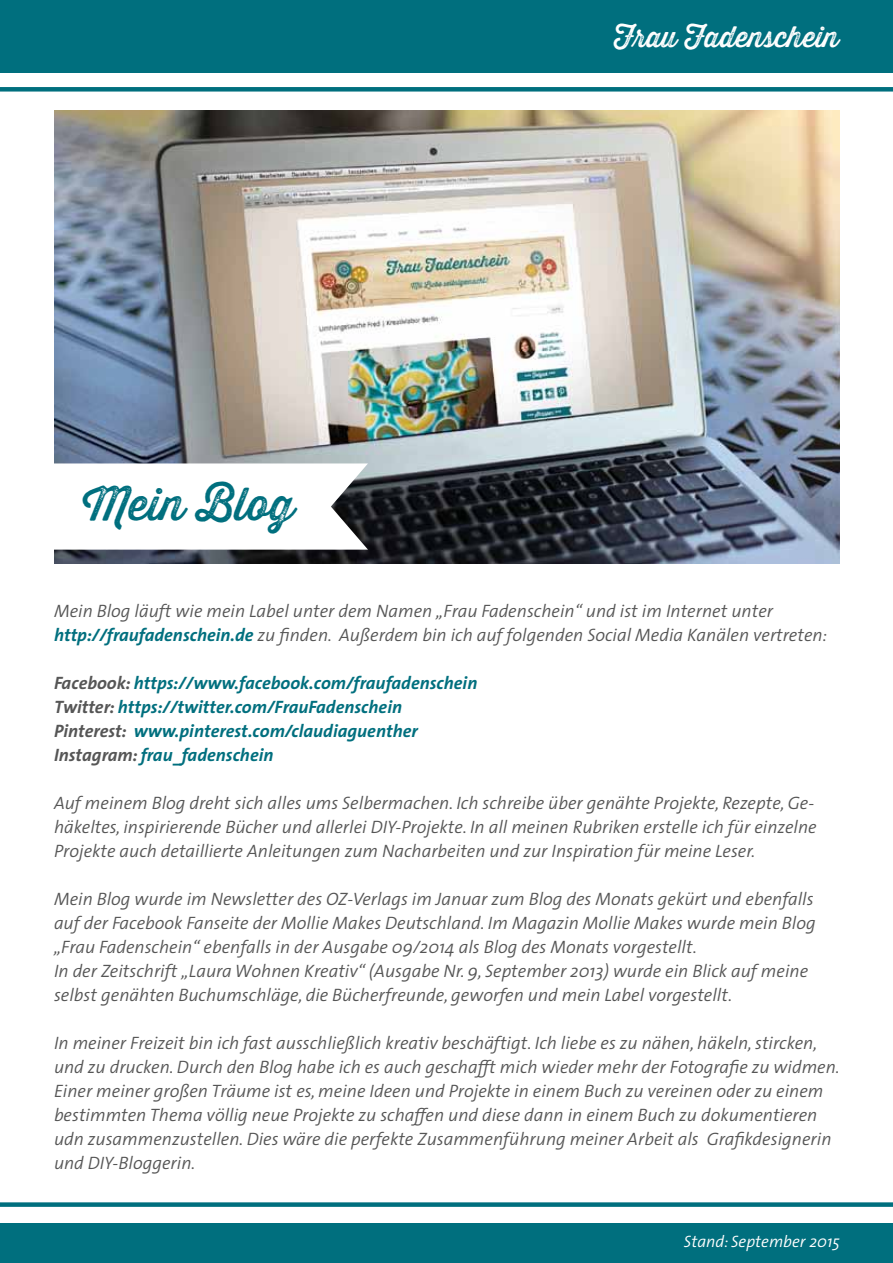
<style>
.page{position:relative;width:893px;height:1263px;background:#fff}
.page>*{position:absolute;margin:0;border:0;box-sizing:border-box;transform-origin:0 0}
.t1{font:45px "Thirsty Rough Reg Two";color:#006f7e}
.t2{font:28.8px "Thirsty Rough Reg Two";color:#fff}
.t3{font:italic 300 18px/24px "The Sans";color:#565656}
.t4{font:italic 700 18px/24px "The Sans";color:#006f7e}
.t5{font:italic 300 16.5px "The Sans";color:#fff}
.s1{font-weight:700;color:#006f7e}
.s2{color:#565656}
</style>
<div class="page">
<div style="left:0;top:1202px;width:893px;height:5px;background:#006f7e"></div>
<div style="left:0;top:1224px;width:893px;height:39px;background:#006f7e"></div>
<img style="left:54px;top:111px;width:785px;height:452px">
<svg style="left:54px;top:463px;width:314px;height:87px"></svg>
<div style="left:0;top:0;width:893px;height:72px;background:#006f7e"></div>
<div style="left:0;top:87px;width:893px;height:5px;background:#006f7e"></div>
<h1 class="t1" style="left:83px;top:470px;width:213px">Mein Blog</h1>
<h2 class="t2" style="left:614px;top:16px;width:227px">Frau Fadenschein</h2>
<p class="t3" style="left:54px;top:599px;width:775px">Mein Blog läuft wie mein Label unter dem Namen „Frau Fadenschein“ und ist im Internet unter <span class="s1">http://fraufadenschein.de</span> zu finden. Außerdem bin ich auf folgenden Social Media Kanälen vertreten:</p>
<p class="t4" style="left:54px;top:671px;width:425px"><span class="s2">Facebook:</span> https://www.facebook.com/fraufadenschein <span class="s2">Twitter:</span> https://twitter.com/FrauFadenschein <span class="s2">Pinterest:</span> www.pinterest.com/claudiaguenther <span class="s2">Instagram:</span> frau_fadenschein</p>
<p class="t3" style="left:54px;top:791px;width:764px">Auf meinem Blog dreht sich alles ums Selbermachen. Ich schreibe über genähte Projekte, Rezepte, Ge&shy;häkeltes, inspirierende Bücher und allerlei DIY-Projekte. In all meinen Rubriken erstelle ich für einzelne<br>Projekte auch detaillierte Anleitungen zum Nacharbeiten und zur Inspiration für meine Leser.</p>
<p class="t3" style="left:54px;top:887px;width:763px">Mein Blog wurde im Newsletter des OZ-Verlags im Januar zum Blog des Monats gekürt und ebenfalls auf der Facebook Fanseite der Mollie Makes Deutschland. Im Magazin Mollie Makes wurde mein Blog „Frau Fadenschein“ ebenfalls in der Ausgabe 09/2014 als Blog des Monats vorgestellt.<br>In der Zeitschrift „Laura Wohnen Kreativ“ (Ausgabe Nr. 9, September 2013) wurde ein Blick auf meine selbst genähten Buchumschläge, die Bücherfreunde, geworfen und mein Label vorgestellt.</p>
<p class="t3" style="left:54px;top:1031px;width:787px">In meiner Freizeit bin ich fast ausschließlich kreativ beschäftigt. Ich liebe es zu nähen, häkeln, stircken, und zu drucken. Durch den Blog habe ich es auch geschafft mich wieder mehr der Fotografie zu widmen.<br>Einer meiner großen Träume ist es, meine Ideen und Projekte in einem Buch zu vereinen oder zu einem bestimmten Thema völlig neue Projekte zu schaffen und diese dann in einem Buch zu dokumentieren udn zusammenzustellen. Dies wäre die perfekte Zusammenführung meiner Arbeit als Grafikdesignerin und DIY-Bloggerin.</p>
<p class="t5" style="left:684px;top:1227px;width:158px">Stand: September 2015</p>
</div>
